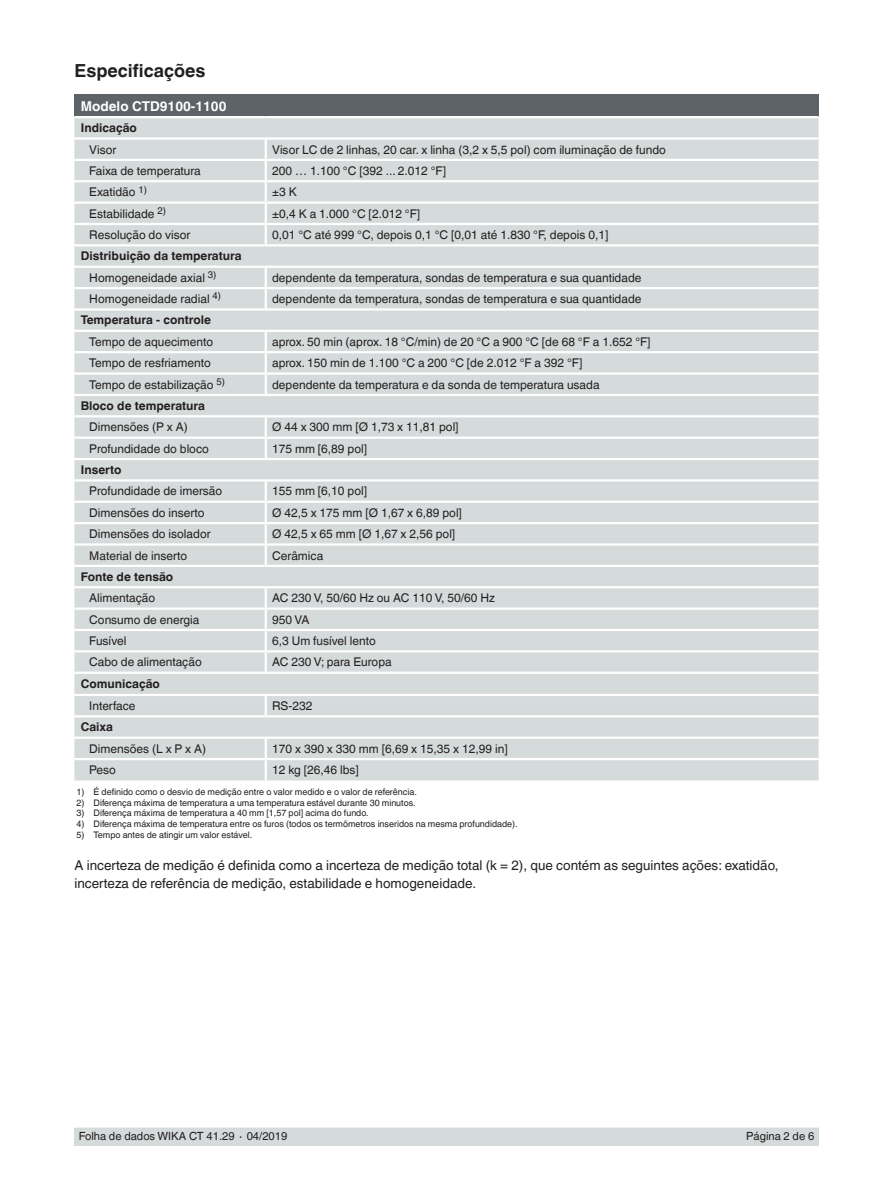
<style>
.page{position:relative;width:893px;height:1188px;background:#fff}
.page>*{position:absolute;margin:0;border:0;box-sizing:border-box;transform-origin:0 0}
.t1{font:700 18px "Helvetica World";color:#231f20}
.t2{font:13.5px/18px "Helvetica World";color:#231f20}
.t3{font:700 13.5px "Helvetica World";color:#fff}
.t4{font:12px "Helvetica World";color:#231f20}
.t5{font:700 12px/21.3px "Helvetica World";color:#231f20}
.t6{font:11.25px "Helvetica World";color:#231f20}
.t7{font:9px "Helvetica World";color:#231f20}
.s1{font-weight:400}
</style>
<div class="page">
<div style="left:74px;top:1128px;width:745px;height:17px;background:#d5dadb"></div>
<div style="left:74px;top:95px;width:745px;height:22px;background:#5e6367"></div>
<div style="left:74px;top:118px;width:745px;height:662px;background:#d5dadb"></div>
<hr style="left:74px;top:137px;width:192px;height:3px;background:#fff">
<hr style="left:266px;top:137px;width:553px;height:3px;background:#fff">
<hr style="left:74px;top:159px;width:192px;height:2px;background:#fff">
<hr style="left:266px;top:159px;width:553px;height:2px;background:#fff">
<hr style="left:74px;top:180px;width:192px;height:2px;background:#fff">
<hr style="left:266px;top:180px;width:553px;height:2px;background:#fff">
<hr style="left:74px;top:201px;width:192px;height:3px;background:#fff">
<hr style="left:266px;top:201px;width:553px;height:3px;background:#fff">
<hr style="left:74px;top:223px;width:192px;height:2px;background:#fff">
<hr style="left:266px;top:223px;width:553px;height:2px;background:#fff">
<svg style="left:265px;top:140px;width:2px;height:104px"></svg>
<hr style="left:74px;top:287px;width:192px;height:2px;background:#fff">
<hr style="left:74px;top:351px;width:192px;height:2px;background:#fff">
<hr style="left:266px;top:351px;width:553px;height:2px;background:#fff">
<hr style="left:74px;top:372px;width:192px;height:3px;background:#fff">
<hr style="left:266px;top:372px;width:553px;height:3px;background:#fff">
<svg style="left:265px;top:332px;width:2px;height:62px"></svg>
<hr style="left:265px;top:417px;width:2px;height:20px;background:#fff">
<svg style="left:265px;top:439px;width:2px;height:19px"></svg>
<hr style="left:74px;top:501px;width:192px;height:2px;background:#fff">
<hr style="left:266px;top:501px;width:553px;height:2px;background:#fff">
<hr style="left:74px;top:522px;width:192px;height:2px;background:#fff">
<hr style="left:74px;top:543px;width:192px;height:3px;background:#fff">
<hr style="left:74px;top:565px;width:192px;height:2px;background:#fff">
<hr style="left:266px;top:565px;width:553px;height:2px;background:#fff">
<hr style="left:74px;top:586px;width:192px;height:2px;background:#fff">
<hr style="left:266px;top:586px;width:553px;height:2px;background:#fff">
<hr style="left:265px;top:588px;width:2px;height:20px;background:#fff">
<hr style="left:74px;top:608px;width:192px;height:2px;background:#fff">
<hr style="left:266px;top:608px;width:553px;height:2px;background:#fff">
<hr style="left:74px;top:672px;width:192px;height:2px;background:#fff">
<hr style="left:266px;top:672px;width:553px;height:2px;background:#fff">
<hr style="left:74px;top:694px;width:192px;height:2px;background:#fff">
<hr style="left:266px;top:694px;width:553px;height:2px;background:#fff">
<svg style="left:265px;top:696px;width:2px;height:19px"></svg>
<hr style="left:74px;top:715px;width:192px;height:2px;background:#fff">
<hr style="left:266px;top:715px;width:553px;height:2px;background:#fff">
<svg style="left:265px;top:739px;width:2px;height:19px"></svg>
<hr style="left:74px;top:758px;width:192px;height:2px;background:#fff">
<hr style="left:266px;top:758px;width:553px;height:2px;background:#fff">
<hr style="left:265px;top:760px;width:2px;height:20px;background:#fff">
<hr style="left:74px;top:737px;width:192px;height:2px;background:#fff">
<hr style="left:266px;top:737px;width:553px;height:2px;background:#fff">
<hr style="left:74px;top:244px;width:192px;height:2px;background:#fff">
<hr style="left:266px;top:244px;width:553px;height:2px;background:#fff">
<hr style="left:74px;top:266px;width:192px;height:2px;background:#fff">
<hr style="left:74px;top:629px;width:192px;height:2px;background:#fff">
<hr style="left:74px;top:650px;width:192px;height:2px;background:#fff">
<hr style="left:74px;top:308px;width:192px;height:3px;background:#fff">
<hr style="left:266px;top:308px;width:553px;height:3px;background:#fff">
<hr style="left:74px;top:330px;width:192px;height:2px;background:#fff">
<hr style="left:266px;top:330px;width:553px;height:2px;background:#fff">
<hr style="left:74px;top:394px;width:192px;height:2px;background:#fff">
<hr style="left:266px;top:394px;width:553px;height:2px;background:#fff">
<hr style="left:74px;top:415px;width:192px;height:2px;background:#fff">
<hr style="left:266px;top:415px;width:553px;height:2px;background:#fff">
<hr style="left:74px;top:437px;width:192px;height:2px;background:#fff">
<hr style="left:266px;top:437px;width:553px;height:2px;background:#fff">
<hr style="left:74px;top:458px;width:192px;height:2px;background:#fff">
<hr style="left:266px;top:458px;width:553px;height:2px;background:#fff">
<hr style="left:74px;top:479px;width:192px;height:3px;background:#fff">
<hr style="left:266px;top:479px;width:553px;height:3px;background:#fff">
<hr style="left:266px;top:522px;width:553px;height:2px;background:#fff">
<hr style="left:266px;top:543px;width:553px;height:3px;background:#fff">
<svg style="left:265px;top:482px;width:2px;height:83px"></svg>
<hr style="left:266px;top:266px;width:553px;height:2px;background:#fff">
<svg style="left:265px;top:268px;width:2px;height:40px"></svg>
<hr style="left:266px;top:287px;width:553px;height:2px;background:#fff">
<hr style="left:74px;top:116px;width:192px;height:2px;background:#fff">
<hr style="left:266px;top:116px;width:553px;height:2px;background:#fff">
<hr style="left:266px;top:629px;width:553px;height:2px;background:#fff">
<svg style="left:265px;top:610px;width:2px;height:62px"></svg>
<hr style="left:266px;top:650px;width:553px;height:2px;background:#fff">
<h1 class="t1" style="left:74px;top:60px;width:133px">Especificações</h1>
<p class="t3" style="left:81px;top:98px;width:147px">Modelo CTD9100-1100</p>
<p class="t5" style="left:81px;top:117px;width:58px">Indicação</p>
<p class="t4" style="left:89px;top:142px;width:29px">Visor</p>
<p class="t4" style="left:272px;top:142px;width:395px">Visor LC de 2 linhas, 20 car. x linha (3,2 x 5,5 pol) com iluminação de fundo</p>
<p class="t4" style="left:89px;top:164px;width:113px">Faixa de temperatura</p>
<p class="t4" style="left:272px;top:164px;width:176px">200 … 1.100 °C [392 ... 2.012 °F]</p>
<p class="t4" style="left:89px;top:185px;width:59px">Exatidão <sup>1)</sup></p>
<p class="t4" style="left:272px;top:185px;width:26px">±3 K</p>
<p class="t4" style="left:89px;top:206px;width:78px">Estabilidade <sup>2)</sup></p>
<p class="t4" style="left:272px;top:206px;width:150px">±0,4 K a 1.000 °C [2.012 °F]</p>
<p class="t4" style="left:89px;top:228px;width:103px">Resolução do visor</p>
<p class="t4" style="left:272px;top:228px;width:338px">0,01 °C até 999 °C, depois 0,1 °C [0,01 até 1.830 °F, depois 0,1]</p>
<p class="t5" style="left:89px;top:246px;width:154px;text-indent:-9px">Distribuição da temperatura<br><span class="s1">Homogeneidade axial</span> <sup>3)</sup></p>
<p class="t4" style="left:272px;top:271px;width:371px">dependente da temperatura, sondas de temperatura e sua quantidade</p>
<p class="t4" style="left:89px;top:292px;width:133px">Homogeneidade radial <sup>4)</sup></p>
<p class="t4" style="left:272px;top:292px;width:371px">dependente da temperatura, sondas de temperatura e sua quantidade</p>
<p class="t5" style="left:81px;top:310px;width:132px">Temperatura - controle</p>
<p class="t4" style="left:89px;top:335px;width:125px">Tempo de aquecimento</p>
<p class="t4" style="left:272px;top:335px;width:380px">aprox. 50 min (aprox. 18 °C/min) de 20 °C a 900 °C [de 68 °F a 1.652 °F]</p>
<p class="t4" style="left:89px;top:356px;width:123px">Tempo de resfriamento</p>
<p class="t4" style="left:272px;top:356px;width:312px">aprox. 150 min de 1.100 °C a 200 °C [de 2.012 °F a 392 °F]</p>
<p class="t4" style="left:89px;top:377px;width:137px">Tempo de estabilização <sup>5)</sup></p>
<p class="t4" style="left:272px;top:377px;width:329px">dependente da temperatura e da sonda de temperatura usada</p>
<p class="t5" style="left:81px;top:395px;width:126px">Bloco de temperatura</p>
<p class="t4" style="left:89px;top:420px;width:100px">Dimensões (P x A)</p>
<p class="t4" style="left:272px;top:420px;width:188px">Ø 44 x 300 mm [Ø 1,73 x 11,81 pol]</p>
<p class="t4" style="left:89px;top:442px;width:121px">Profundidade do bloco</p>
<p class="t4" style="left:272px;top:442px;width:96px">175 mm [6,89 pol]</p>
<p class="t5" style="left:81px;top:459px;width:42px">Inserto</p>
<p class="t4" style="left:89px;top:484px;width:134px">Profundidade de imersão</p>
<p class="t4" style="left:272px;top:484px;width:96px">155 mm [6,10 pol]</p>
<p class="t4" style="left:89px;top:506px;width:117px">Dimensões do inserto</p>
<p class="t4" style="left:272px;top:506px;width:191px">Ø 42,5 x 175 mm [Ø 1,67 x 6,89 pol]</p>
<p class="t4" style="left:89px;top:527px;width:123px">Dimensões do isolador</p>
<p class="t4" style="left:272px;top:527px;width:185px">Ø 42,5 x 65 mm [Ø 1,67 x 2,56 pol]</p>
<p class="t4" style="left:89px;top:548px;width:99px">Material de inserto</p>
<p class="t4" style="left:272px;top:548px;width:53px">Cerâmica</p>
<p class="t5" style="left:81px;top:566px;width:94px">Fonte de tensão</p>
<p class="t4" style="left:89px;top:591px;width:67px">Alimentação</p>
<p class="t4" style="left:272px;top:591px;width:224px">AC 230 V, 50/60 Hz ou AC 110 V, 50/60 Hz</p>
<p class="t4" style="left:89px;top:612px;width:112px">Consumo de energia</p>
<p class="t4" style="left:272px;top:612px;width:39px">950 VA</p>
<p class="t4" style="left:89px;top:634px;width:39px">Fusível</p>
<p class="t4" style="left:272px;top:634px;width:105px">6,3 Um fusível lento</p>
<p class="t4" style="left:89px;top:655px;width:114px">Cabo de alimentação</p>
<p class="t4" style="left:272px;top:655px;width:121px">AC 230 V; para Europa</p>
<p class="t5" style="left:81px;top:673px;width:81px">Comunicação</p>
<p class="t4" style="left:89px;top:699px;width:48px">Interface</p>
<p class="t4" style="left:272px;top:699px;width:42px">RS-232</p>
<p class="t5" style="left:81px;top:717px;width:34px">Caixa</p>
<p class="t4" style="left:89px;top:742px;width:118px">Dimensões (L x P x A)</p>
<p class="t4" style="left:272px;top:742px;width:237px">170 x 390 x 330 mm [6,69 x 15,35 x 12,99 in]</p>
<p class="t4" style="left:89px;top:763px;width:28px">Peso</p>
<p class="t4" style="left:272px;top:763px;width:88px">12 kg [26,46 lbs]</p>
<p class="t7" style="left:77px;top:787px;width:342px">1) É definido como o desvio de medição entre o valor medido e o valor de referência.</p>
<p class="t7" style="left:77px;top:797px;width:341px">2) Diferença máxima de temperatura a uma temperatura estável durante 30 minutos.</p>
<p class="t7" style="left:77px;top:808px;width:294px">3) Diferença máxima de temperatura a 40 mm [1,57 pol] acima do fundo.</p>
<p class="t7" style="left:77px;top:819px;width:443px">4) Diferença máxima de temperatura entre os furos (todos os termômetros inseridos na mesma profundidade).</p>
<p class="t7" style="left:77px;top:830px;width:177px">5) Tempo antes de atingir um valor estável.</p>
<p class="t2" style="left:74px;top:856px;width:705px">A incerteza de medição é definida como a incerteza de medição total (k = 2), que contém as seguintes ações: exatidão, incerteza de referência de medição, estabilidade e homogeneidade.</p>
<p class="t6" style="left:79px;top:1130px;width:210px">Folha de dados WIKA CT 41.29 ∙ 04/2019</p>
<p class="t6" style="left:746px;top:1130px;width:69px">Página 2 de 6</p>
</div>
